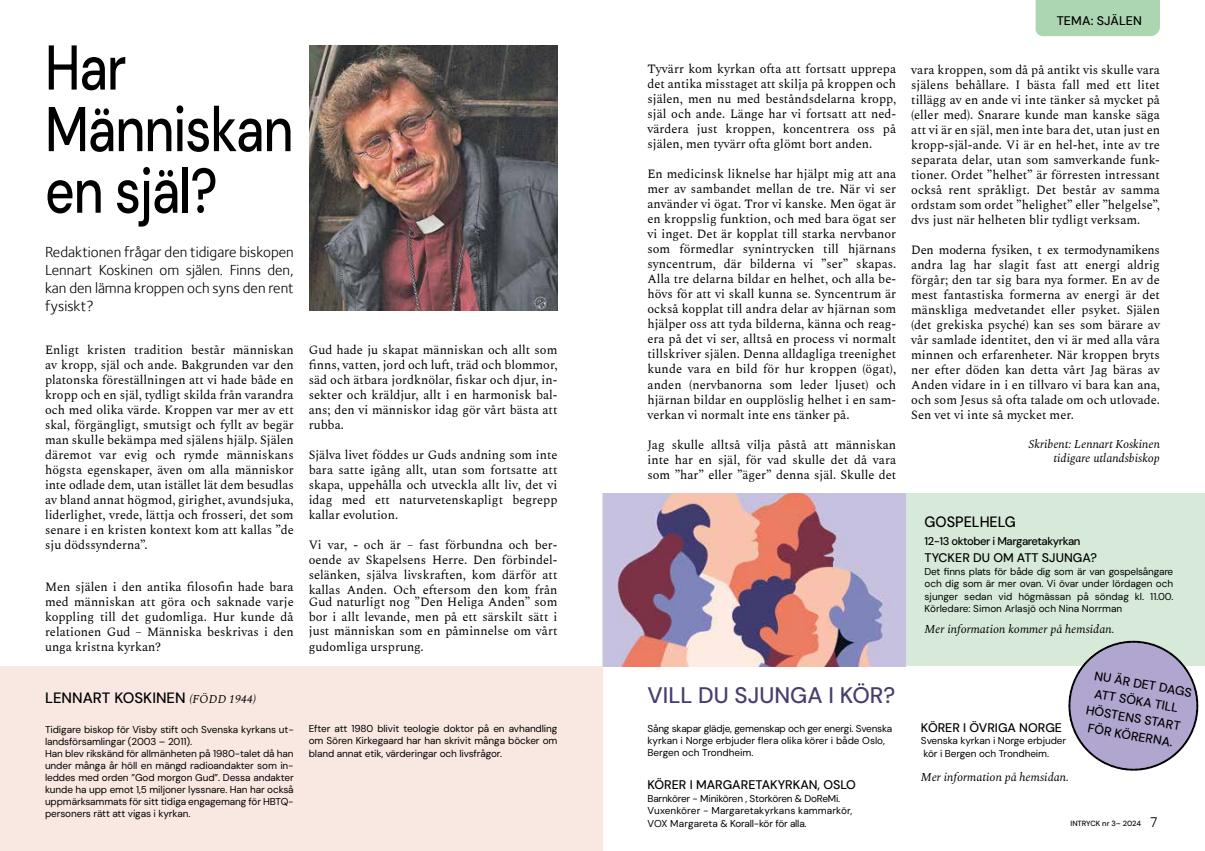
<style>
.page{position:relative;width:1205px;height:851px;background:#fff}
.page>*{position:absolute;margin:0;border:0;box-sizing:border-box;transform-origin:0 0}
.t1{font:500 63px/61.5px "DM Sans";letter-spacing:-.02em;color:#000;scale:.81 1}
.t2{font:500 22.5px "DM Sans";color:#493d6e}
.t3{font:15px/18px "Foundry Sterling";color:#000;text-align:justify}
.t4{font:500 15px "DM Sans";color:#000}
.t5{font:500 15px "DM Sans";color:#000;scale:.96 1}
.t6{font:12.5px/15px "Spectral";color:#000;text-align:justify}
.t7{font:500 12.5px/17.5px "DM Sans";color:#000;text-align:center}
.t8{font:italic 11.88px/14.2px "Spectral";color:#000;text-align:right}
.t9{font:500 11.25px "DM Sans";letter-spacing:-.04em;color:#000}
.t10{font:10px/12px "DM Sans";letter-spacing:-.01em;color:#000}
.t11{font:500 7.5px "DM Sans";letter-spacing:-.005em;color:#000}
.s1{font-family:"Spectral";font-weight:400;font-style:italic;font-size:11.88px}
</style>
<div class="page">
<div style="left:0;top:666px;width:602px;height:184px;background:#f9e8e2"></div>
<div style="left:602px;top:493px;width:603px;height:173px;background:#d7ead9"></div>
<img style="left:603px;top:493px;width:302px;height:173px">
<img style="left:309px;top:45px;width:248px;height:265px">
<svg style="left:1069px;top:641px;width:129px;height:129px"></svg>
<div style="left:1035px;top:0;width:125px;height:36px;background:#acd5b1"></div>
<h1 class="t1" style="left:45px;top:36px;width:308px">Har<br>Människan en själ?</h1>
<p class="t3" style="left:45px;top:243px;width:250px">Redaktionen frågar den tidigare biskopen Lennart Koskinen om själen. Finns den, kan den lämna kroppen och syns den rent fysiskt?</p>
<p class="t6" style="left:45px;top:341px;width:250px">Enligt kristen tradition består människan av kropp, själ och ande. Bakgrunden var den platonska föreställningen att vi hade både en kropp och en själ, tydligt skilda från varandra och med olika värde. Kroppen var mer av ett skal, förgängligt, smutsigt och fyllt av begär man skulle bekämpa med själens hjälp. Själen däremot var evig och rymde människans högsta egenskaper, även om alla människor inte odlade dem, utan istället lät dem besudlas av bland annat högmod, girighet, avundsjuka, liderlighet, vrede, lättja och frosseri, det som senare i en kristen kontext kom att kallas ”de sju dödssynderna”.</p>
<p class="t6" style="left:45px;top:578px;width:250px">Men själen i den antika filosofin hade bara med människan att göra och saknade varje koppling till det gudomliga. Hur kunde då relationen Gud – Människa beskrivas i den unga kristna kyrkan?</p>
<p class="t4" style="left:45px;top:688px;width:212px">LENNART KOSKINEN <span class="s1">(FÖDD 1944)</span></p>
<p class="t10" style="left:45px;top:722px;width:250px">Tidigare biskop för Visby stift och Svenska kyrkans ut&shy;landsförsamlingar (2003 – 2011).<br>Han blev rikskänd för allmänheten på 1980-talet då han under många år höll en mängd radioandakter som in&shy;leddes med orden ”God morgon Gud”. Dessa andakter kunde ha upp emot 1,5 miljoner lyssnare. Han har också uppmärksammats för sitt tidiga engagemang för HBTQ&shy;personers rätt att vigas i kyrkan.</p>
<p class="t6" style="left:309px;top:341px;width:250px">Gud hade ju skapat människan och allt som finns, vatten, jord och luft, träd och blommor, säd och ätbara jordknölar, fiskar och djur, in&shy;sekter och kräldjur, allt i en harmonisk bal&shy;ans; den vi människor idag gör vårt bästa att rubba.</p>
<p class="t6" style="left:309px;top:446px;width:250px">Själva livet föddes ur Guds andning som inte bara satte igång allt, utan som fortsatte att skapa, uppehålla och utveckla allt liv, det vi idag med ett naturvetenskapligt begrepp kallar evolution.</p>
<p class="t6" style="left:309px;top:536px;width:250px">Vi var, - och är – fast förbundna och ber&shy;oende av Skapelsens Herre. Den förbindel&shy;selänken, själva livskraften, kom därför att kallas Anden. Och eftersom den kom från</p>
<p class="t6" style="left:309px;top:593px;width:250px">Gud naturligt nog ”Den Heliga Anden” som bor i allt levande, men på ett särskilt sätt i</p>
<p class="t6" style="left:309px;top:621px;width:250px;line-height:16.2px">just människan som en påminnelse om vårt gudomliga ursprung.</p>
<p class="t10" style="left:309px;top:722px;width:250px;text-align:justify">Efter att 1980 blivit teologie doktor på en avhandling om Sören Kirkegaard har han skrivit många böcker om bland annat etik, värderingar och livsfrågor.</p>
<p class="t7" style="left:1056px;top:12px;width:87px">TEMA: SJÄLEN</p>
<p class="t6" style="left:647px;top:61px;width:250px">Tyvärr kom kyrkan ofta att fortsatt upprepa det antika misstaget att skilja på kroppen och själen, men nu med beståndsdelarna kropp, själ och ande. Länge har vi fortsatt att ned&shy;värdera just kroppen, koncentrera oss på själen, men tyvärr ofta glömt bort anden.</p>
<p class="t6" style="left:647px;top:166px;width:250px">En medicinsk liknelse har hjälpt mig att ana mer av sambandet mellan de tre. När vi ser använder vi ögat. Tror vi kanske. Men ögat är en kroppslig funktion, och med bara ögat ser vi inget. Det är kopplat till starka nervbanor som förmedlar synintrycken till hjärnans syncentrum, där bilderna vi ”ser” skapas.<br>Alla tre delarna bildar en helhet, och alla be&shy;hövs för att vi skall kunna se. Syncentrum är också kopplat till andra delar av hjärnan som hjälper oss att tyda bilderna, känna och reag&shy;era på det vi ser, alltså en process vi normalt tillskriver själen. Denna alldagliga treenighet kunde vara en bild för hur kroppen (ögat), anden (nervbanorna som leder ljuset) och hjärnan bildar en oupplöslig helhet i en sam&shy;verkan vi normalt inte ens tänker på.</p>
<p class="t6" style="left:647px;top:436px;width:250px">Jag skulle alltså vilja påstå att människan inte har en själ, för vad skulle det då vara som ”har” eller ”äger” denna själ. Skulle det</p>
<h2 class="t2" style="left:647px;top:681px;width:249px">VILL DU SJUNGA I KÖR?</h2>
<p class="t10" style="left:647px;top:722px;width:246px">Sång skapar glädje, gemenskap och ger energi. Svenska kyrkan i Norge erbjuder flera olika körer i både Oslo,<br>Bergen och Trondheim.</p>
<p class="t7" style="left:647px;top:775px;width:210px">KÖRER I MARGARETAKYRKAN, OSLO</p>
<p class="t10" style="left:647px;top:791px;width:206px;line-height:12.5px">Barnkörer - Minikören , Storkören &amp; DoReMi.<br>Vuxenkörer - Margaretakyrkans kammarkör,<br>VOX Margareta &amp; Korall-kör för alla.</p>
<p class="t6" style="left:911px;top:61px;width:250px">vara kroppen, som då på antikt vis skulle vara själens behållare. I bästa fall med ett litet tillägg av en ande vi inte tänker så mycket på (eller med). Snarare kunde man kanske säga att vi är en själ, men inte bara det, utan just en kropp-själ-ande. Vi är en hel-het, inte av tre separata delar, utan som samverkande funk&shy;tioner. Ordet ”helhet” är förresten intressant också rent språkligt. Det består av samma ordstam som ordet ”helighet” eller ”helgelse”, dvs just när helheten blir tydligt verksam.</p>
<p class="t6" style="left:911px;top:241px;width:250px">Den moderna fysiken, t ex termodynamikens andra lag har slagit fast att energi aldrig förgår; den tar sig bara nya former. En av de mest fantastiska formerna av energi är det mänskliga medvetandet eller psyket. Själen (det grekiska psyché) kan ses som bärare av vår samlade identitet, den vi är med alla våra minnen och erfarenheter. När kroppen bryts ner efter döden kan detta vårt Jag bäras av Anden vidare in i en tillvaro vi bara kan ana, och som Jesus så ofta talade om och utlovade.<br>Sen vet vi inte så mycket mer.</p>
<p class="t8" style="left:1028px;top:436px;width:133px">Skribent: Lennart Koskinen tidigare utlandsbiskop</p>
<p class="t5" style="left:924px;top:512px;width:96px">GOSPELHELG</p>
<p class="t9" style="left:924px;top:533px;width:157px">12-13 oktober i Margaretakyrkan</p>
<p class="t7" style="left:924px;top:549px;width:174px">TYCKER DU OM ATT SJUNGA?</p>
<p class="t10" style="left:924px;top:565px;width:250px;line-height:12.5px;text-align:justify">Det finns plats för både dig som är van gospelsångare och dig som är mer ovan. Vi övar under lördagen och sjunger sedan vid högmässan på söndag kl. 11.00.<br>Körledare: Simon Arlasjö och Nina Norrman</p>
<p class="t8" style="left:924px;top:621px;width:191px">Mer information kommer på hemsidan.</p>
<p class="t7" style="left:921px;top:718px;width:143px">KÖRER I ÖVRIGA NORGE</p>
<p class="t10" style="left:921px;top:734px;width:147px;line-height:12.5px">Svenska kyrkan i Norge erbjuder kör i Bergen och Trondheim.</p>
<p class="t8" style="left:921px;top:769px;width:149px">Mer information på hemsidan.</p>
<p class="t7" style="left:1094px;top:666px;width:102px;rotate:10deg">NU ÄR DET DAGS<br>ATT SÖKA TILL<br>HÖSTENS START<br>FÖR KÖRERNA.</p>
<p class="t11" style="left:1070px;top:818px;width:88px">INTRYCK nr 3– 2024 <sup>7</sup></p>
</div>
